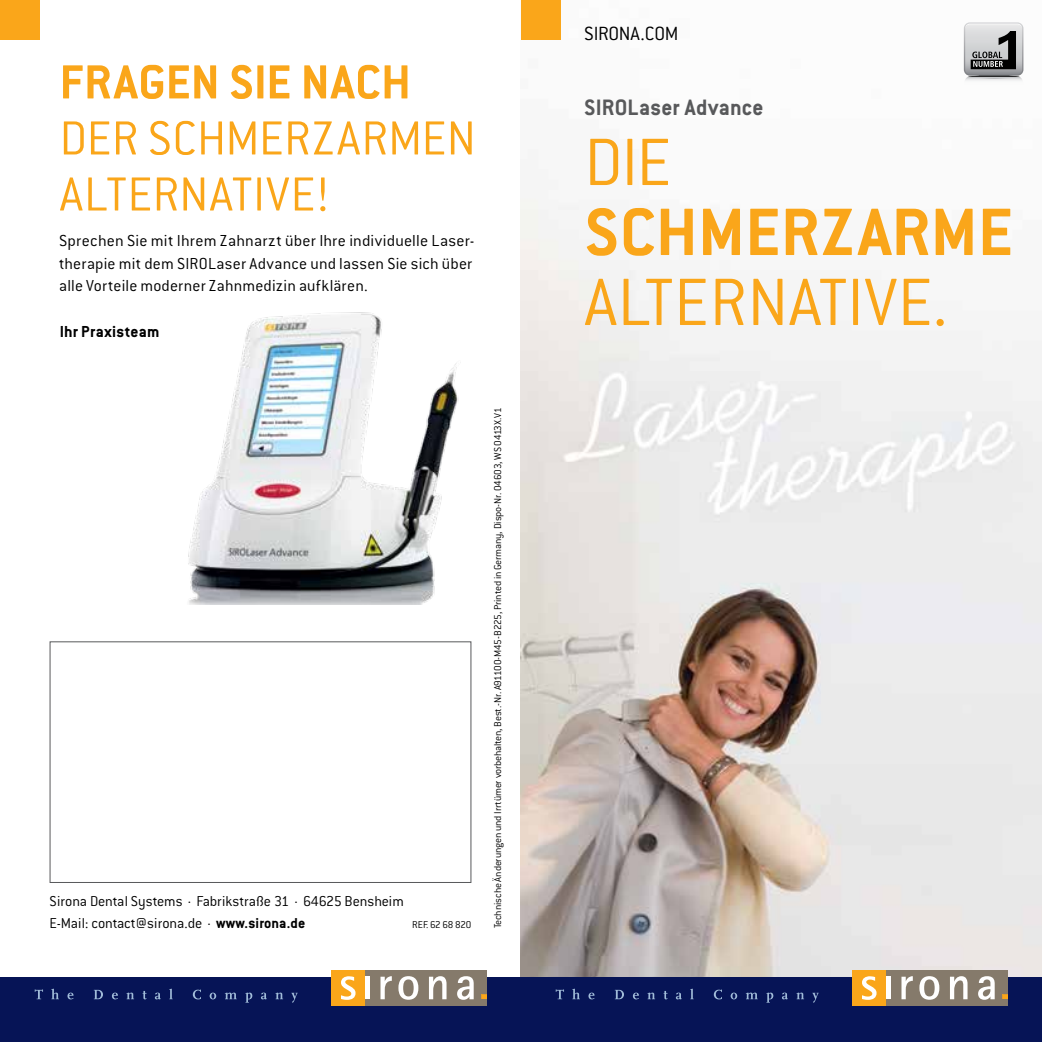
<style>
.page{position:relative;width:1042px;height:1042px;background:#fff}
.page>*{position:absolute;margin:0;border:0;box-sizing:border-box;transform-origin:0 0}
.t1{font:300 73.5px "Conduit ITC Pro";letter-spacing:.005em;color:#faa61a}
.t2{font:700 73.5px "Conduit ITC Pro";letter-spacing:.005em;color:#faa61a}
.t3{font:300 52.5px/56px "Conduit ITC Pro";color:#faa61a}
.t4{font:700 52.5px "Conduit ITC Pro";letter-spacing:.01em;color:#faa61a}
.t5{font:700 24.5px "Conduit ITC Pro";letter-spacing:.02em;color:#58595b}
.t6{font:300 21px "Conduit ITC Pro";color:#000}
.t7{font:300 17.5px/22.8px "Conduit ITC Pro";letter-spacing:.015em;color:#000;text-align:justify}
.t8{font:700 17.5px "Conduit ITC Pro";color:#000}
.t9{font:300 15.75px/22.8px "Conduit ITC Pro";letter-spacing:-.005em;color:#000}
.t10{font:300 10.85px "Conduit ITC Pro";letter-spacing:-.015em;color:#000}
.s1{font-weight:700}
</style>
<div class="page">
<img style="left:520px;top:27px;width:522px;height:950px">
<img style="left:188px;top:312px;width:271px;height:292px">
<div style="left:521px;top:0;width:40px;height:40px;background:#faa61a"></div>
<div style="left:0;top:0;width:40px;height:40px;background:#faa61a"></div>
<div style="left:50px;top:641px;width:421px;height:242px;border:1px solid #58595b"></div>
<div style="left:0;top:977px;width:1042px;height:65px;background:#061456"></div>
<svg style="left:964px;top:22px;width:59px;height:65px;background:#a8a9aa"></svg>
<div style="left:886px;top:970px;width:122px;height:35px;background:#857a6b"></div>
<div style="left:852px;top:970px;width:34px;height:35px;background:#faa61a"></div>
<svg style="left:862px;top:976px;width:14px;height:24px"></svg>
<svg style="left:901px;top:976px;width:12px;height:23px"></svg>
<svg style="left:919px;top:976px;width:20px;height:24px"></svg>
<svg style="left:950px;top:976px;width:17px;height:23px"></svg>
<svg style="left:978px;top:976px;width:16px;height:24px"></svg>
<svg style="left:1002px;top:994px;width:6px;height:5px"></svg>
<hr style="left:886px;top:970px;width:1px;height:35px;background:#937b54">
<hr style="left:886px;top:976px;width:4px;height:23px;background:#fff">
<svg style="left:556px;top:988px;width:263px;height:15px"></svg>
<div style="left:365px;top:970px;width:122px;height:35px;background:#857a6b"></div>
<div style="left:331px;top:970px;width:34px;height:35px;background:#faa61a"></div>
<svg style="left:341px;top:976px;width:14px;height:24px"></svg>
<svg style="left:380px;top:976px;width:12px;height:23px"></svg>
<svg style="left:398px;top:976px;width:20px;height:24px"></svg>
<svg style="left:429px;top:976px;width:17px;height:23px"></svg>
<svg style="left:457px;top:976px;width:17px;height:24px"></svg>
<svg style="left:482px;top:994px;width:5px;height:5px"></svg>
<hr style="left:365px;top:970px;width:1px;height:35px;background:#937b54">
<hr style="left:365px;top:976px;width:4px;height:23px;background:#fff">
<svg style="left:35px;top:988px;width:263px;height:15px"></svg>
<h2 class="t4" style="left:60px;top:52px;width:353px">Fragen Sie nach</h2>
<h2 class="t3" style="left:60px;top:111px;width:418px">der schmerzarmen<br>Alternative!</h2>
<p class="t7" style="left:59px;top:229px;width:417px">Sprechen Sie mit Ihrem Zahnarzt über Ihre individuelle Laser&shy;therapie mit dem SIROLaser Advance und lassen Sie sich über alle Vorteile moderner Zahnmedizin aufklären.</p>
<p class="t8" style="left:60px;top:321px;width:101px">Ihr Praxisteam</p>
<p class="t9" style="left:50px;top:889px;width:356px">Sirona Dental Systems · Fabrikstraße 31 · 64625 Bensheim<br>E-Mail: contact@sirona.de · <span class="s1">www.sirona.de</span></p>
<p class="t10" style="left:412px;top:919px;width:61px">RE F. 62 68 820</p>
<p class="t10" style="left:492px;top:928px;width:522px;rotate:-90deg">Technische Änderungen und I rrtümer vorbehalten, Best.-N r. A91100-M45-B225, Printed in Germany, Dispo-N r. 04603, WS 0413X.V1</p>
<p class="t6" style="left:584px;top:22px;width:92px">SIRONA.COM</p>
<h3 class="t5" style="left:584px;top:93px;width:181px">SIROLaser Advance</h3>
<h1 class="t1" style="left:584px;top:122px;width:89px">Die</h1>
<h1 class="t2" style="left:584px;top:189px;width:430px">schmerzarme</h1>
<h1 class="t1" style="left:584px;top:262px;width:365px">Alternative.</h1>
</div>
